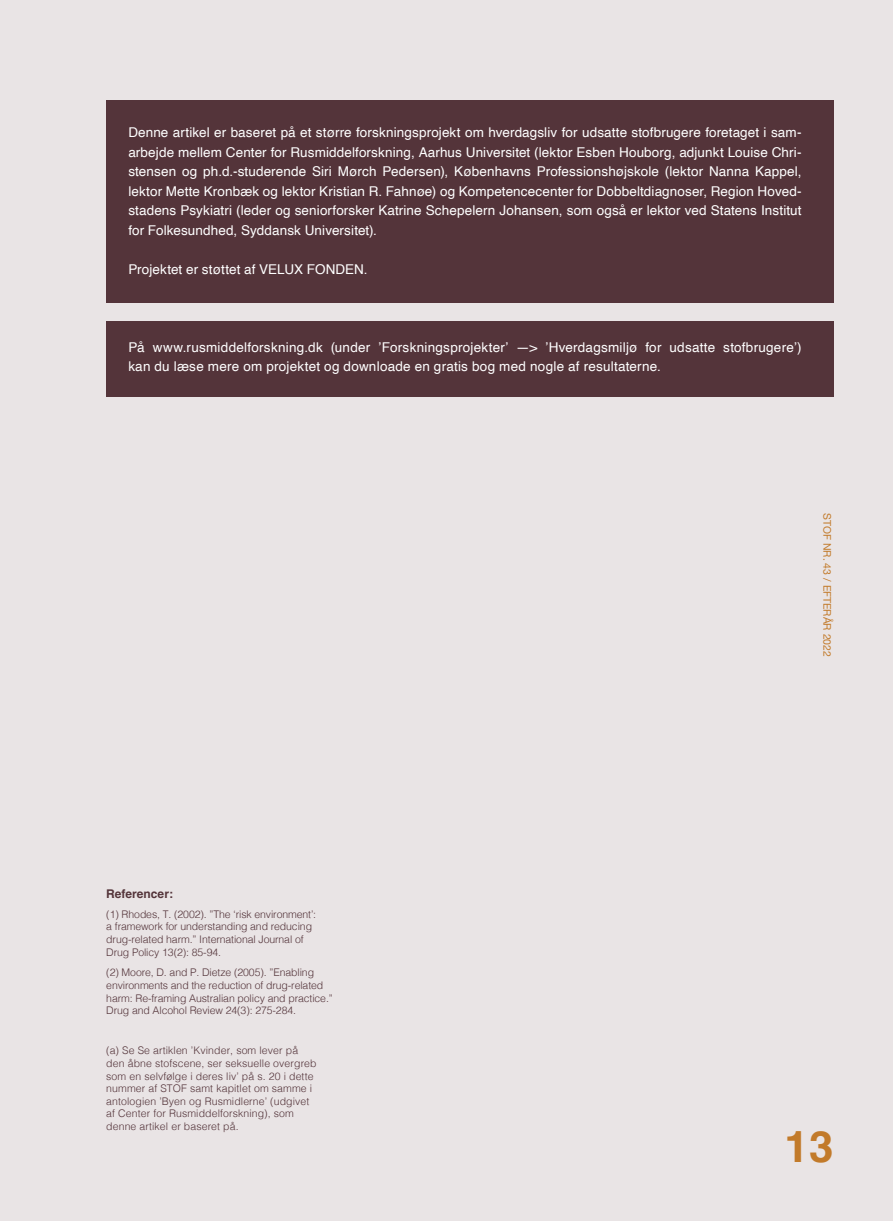
<style>
.page{position:relative;width:893px;height:1221px;background:#fff}
.page>*{position:absolute;margin:0;border:0;box-sizing:border-box;transform-origin:0 0}
.t1{font:700 43.95px "Helvetica";color:#c27a2a}
.t2{font:13.5px/19.5px "Helvetica";letter-spacing:.015em;color:#fff;text-align:justify}
.t3{font:700 12px "Helvetica";color:#54343a}
.t4{font:300 10.5px/12.6px "Helvetica";letter-spacing:-.01em;color:#54343a}
.t5{font:300 10.5px/12.6px "Helvetica";letter-spacing:.01em;color:#54343a}
.t6{font:10.5px "Helvetica Neue";color:#c27a2a}
</style>
<div class="page">
<div style="left:0;top:0;width:893px;height:1220px;background:#e9e4e5"></div>
<div style="left:106px;top:101px;width:727px;height:202px;background:#54343a"></div>
<div style="left:106px;top:321px;width:727px;height:76px;background:#54343a"></div>
<p class="t2" style="left:128px;top:123px;width:675px">Denne artikel er baseret på et større forskningsprojekt om hverdagsliv for udsatte stofbrugere foretaget i sam&shy;arbejde mellem Center for Rusmiddelforskning, Aarhus Universitet (lektor Esben Houborg, adjunkt Louise Chri&shy;stensen og ph.d.-studerende Siri Mørch Pedersen), Københavns Professionshøjskole (lektor Nanna Kappel, lektor Mette Kronbæk og lektor Kristian R. Fahnøe) og Kompetencecenter for Dobbeltdiagnoser, Region Hoved&shy;stadens Psykiatri (leder og seniorforsker Katrine Schepelern Johansen, som også er lektor ved Statens Institut for Folkesundhed, Syddansk Universitet).</p>
<p class="t2" style="left:128px;top:260px;width:241px">Projektet er støttet af VELUX FONDEN.</p>
<p class="t2" style="left:128px;top:338px;width:675px">På www.rusmiddelforskning.dk (under ’Forskningsprojekter’ —&gt; ’Hverdagsmiljø for udsatte stofbrugere’) kan du læse mere om projektet og downloade en gratis bog med nogle af resultaterne.</p>
<p class="t6" style="left:835px;top:513px;width:145px;rotate:90deg">STOF NR. 43 / EFTERÅR 2022</p>
<p class="t3" style="left:106px;top:886px;width:68px">Referencer:</p>
<p class="t4" style="left:106px;top:907px;width:211px">(1) Rhodes, T. (2002). ”The ‘risk environment’: a framework for understanding and reducing drug-related harm.” International Journal of Drug Policy 13(2): 85-94.</p>
<p class="t4" style="left:106px;top:965px;width:228px">(2) Moore, D. and P. Dietze (2005). ”Enabling environments and the reduction of drug-related harm: Re-framing Australian policy and practice.” Drug and Alcohol Review 24(3): 275-284.</p>
<p class="t5" style="left:106px;top:1043px;width:212px">(a) Se Se artiklen ’Kvinder, som lever på den åbne stofscene, ser seksuelle overgreb som en selvfølge i deres liv’ på s. 20 i dette nummer af STOF samt kapitlet om samme i antologien ’Byen og Rusmidlerne’ (udgivet af Center for Rusmiddelforskning), som denne artikel er baseret på.</p>
<h1 class="t1" style="left:785px;top:1119px;width:50px">13</h1>
</div>
